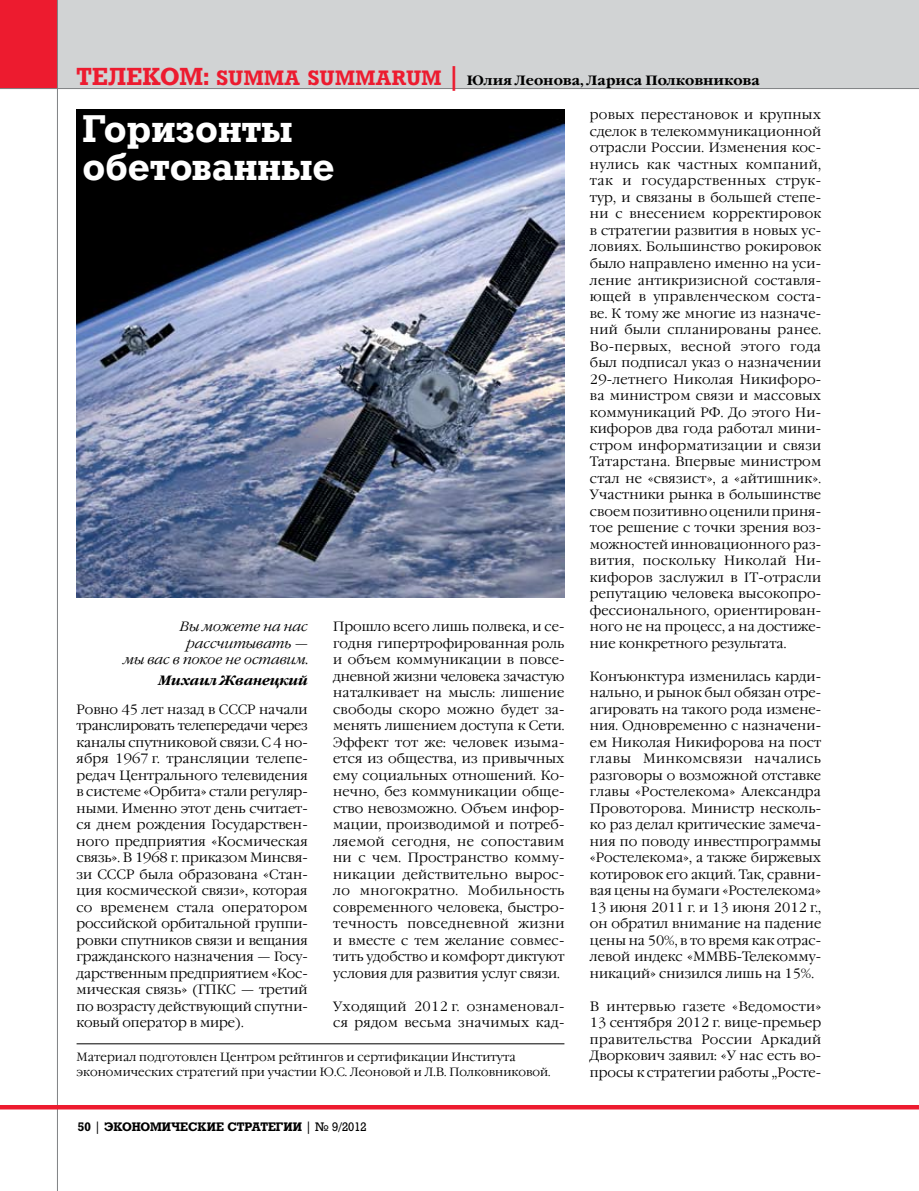
<style>
.page{position:relative;width:919px;height:1191px;background:#fff}
.page>*{position:absolute;margin:0;border:0;box-sizing:border-box;transform-origin:0 0}
.t1{font:700 37.5px/37.5px "Rodeo";color:#fff}
.t2{font:700 24px "Rodeo";color:#ed1b2f}
.t3{font:300 13.5px/16.5px "Garamond C";color:#000;text-align:justify}
.t4{font:300 13.5px/16.5px "Garamond C";letter-spacing:.025em;color:#000}
.t5{font:italic 300 13.5px/16.5px "Garamond C";color:#000;text-align:right}
.t6{font:700 13.5px "Garamond C";color:#000}
.t7{font:italic 700 13.5px "Garamond C";color:#000}
.t8{font:300 12px/15px "Garamond C";letter-spacing:.005em;color:#000}
.t9{font:700 12px "Rodeo";color:#000}
.t10{font:12px "Rodeo";color:#000}
.s1{font-family:"Rodeo";font-size:24px;color:#ed1b2f}
.s2{font-family:"Rodeo";font-size:20.25px;color:#ed1b2f}
.s3{font-style:italic}
.s4{font-weight:400}
.s5{font-weight:700}
</style>
<div class="page">
<div style="left:56px;top:0;width:862px;height:89px;background:#d1d3d4"></div>
<div style="left:0;top:0;width:58px;height:89px;background:#ed1b2f"></div>
<hr style="left:57px;top:0;width:1px;height:1191px;background:#808284">
<hr style="left:0;top:88px;width:918px;height:1px;background:#808284">
<hr style="left:0;top:1105px;width:918px;height:4px;background:#ed1b2f">
<hr style="left:918px;top:0;width:1px;height:89px;background:#d1d3d4">
<img style="left:77px;top:109px;width:487px;height:488px">
<hr style="left:77px;top:1043px;width:487px;height:1px;background:#000">
<h2 class="t2" style="left:77px;top:62px;width:19px">ТЕЛЕКОМ</h2>
<p class="t6" style="left:203px;top:73px;width:558px"><span class="s1">:</span> <span class="s2">SUMMA SUMMARUM</span> <span class="s1">|</span> Юлия Леонова, Лариса Полковникова</p>
<h1 class="t1" style="left:83px;top:110px;width:254px">Горизонты обетованные</h1>
<p class="t5" style="left:124px;top:619px;width:185px">Вы можете на нас рассчитывать —<br>мы вас в покое не оставим.</p>
<p class="t7" style="left:159px;top:673px;width:150px">Михаил Жванецкий</p>
<p class="t3" style="left:77px;top:701px;width:233px">Ровно 45 лет назад в СССР начали транслировать телепередачи через каналы спутниковой связи<span class="s3">.</span> С 4 но&shy;ября 1967 г. трансляции телепе&shy;редач Центрального телевидения в системе «Орбита» стали регуляр&shy;ными. Именно этот день считает&shy;ся днем рождения Государствен&shy;ного предприятия «Космическая связь». В 1968 г. приказом Минсвя&shy;зи СССР была образована «Стан&shy;ция космической связи», которая со временем стала оператором российской орбитальной группи&shy;ровки спутников связи и вещания гражданского назначения — Госу&shy;дарственным предприятием «Кос&shy;мическая связь» (ГПКС — третий по возрасту действующий спутни&shy;ковый оператор в мире).</p>
<p class="t3" style="left:333px;top:619px;width:233px">Прошло всего лишь полвека, и се&shy;годня гипертрофированная роль и объем коммуникации в повсе&shy;дневной жизни человека зачастую наталкивает на мысль: лишение свободы скоро можно будет за&shy;менять лишением доступа к Сети.<br>Эффект тот же: человек изыма&shy;ется из общества, из привычных ему социальных отношений. Ко&shy;нечно, без коммуникации обще&shy;ство невозможно. Объем инфор&shy;мации, производимой и потреб&shy;ляемой сегодня, не сопоставим ни с чем. Пространство комму&shy;никации действительно вырос&shy;ло многократно. Мобильность современного человека, быстро&shy;течность повседневной жизни и вместе с тем желание совмес&shy;тить удобство и комфорт диктуют условия для развития услуг связи.</p>
<p class="t4" style="left:333px;top:998px;width:233px">Уходящий 2012 г. ознаменовал&shy;ся рядом весьма значимых кад-</p>
<p class="t8" style="left:77px;top:1050px;width:475px">Материал подготовлен Центром рейтингов и сертификации Института экономических стратегий при участии Ю.С. Леоновой и Л.В. Полковниковой.</p>
<p class="t9" style="left:78px;top:1119px;width:47px">50 <span class="s4">|</span> ЭКОНОМ</p>
<p class="t9" style="left:162px;top:1119px;width:28px">ИЧЕСК</p>
<p class="t9" style="left:207px;top:1119px;width:30px">ИЕ СТР</p>
<p class="t10" style="left:251px;top:1120px;width:117px"><span class="s5">АТЕГИИ</span> | № 9/2012</p>
<p class="t3" style="left:590px;top:107px;width:233px">ровых перестановок и крупных сделок в телекоммуникационной отрасли России. Изменения кос&shy;нулись как частных компаний, так и государственных струк&shy;тур, и связаны в большей степе&shy;ни с внесением корректировок в стратегии развития в новых ус&shy;ловиях. Большинство рокировок было направлено именно на уси&shy;ление антикризисной составля&shy;ющей в управленческом соста&shy;ве. К тому же многие из назначе&shy;ний были спланированы ранее.<br>Во-первых, весной этого года был подписал указ о назначении 29-летнего Николая Никифоро&shy;ва министром связи и массовых коммуникаций РФ. До этого Ни&shy;кифоров два года работал мини&shy;стром информатизации и связи Татарстана. Впервые министром стал не «связист», а «айтишник».<br>Участники рынка в большинстве своем позитивно оценили приня&shy;тое решение с точки зрения воз&shy;можностей инновационного раз&shy;вития, поскольку Николай Ни&shy;кифоров заслужил в IT-отрасли репутацию человека высокопро&shy;фессионального, ориентирован&shy;ного не на процесс, а на достиже&shy;ние конкретного результата.</p>
<p class="t3" style="left:590px;top:668px;width:233px">Конъюнктура изменилась карди&shy;нально, и рынок был обязан отре&shy;агировать на такого рода измене&shy;ния. Одновременно с назначени&shy;ем Николая Никифорова на пост главы Минкомсвязи начались разговоры о возможной отставке главы «Ростелекома» Александра Провоторова. Министр несколь&shy;ко раз делал критические замеча&shy;ния по поводу инвестпрограммы «Ростелекома», а также биржевых котировок его акций. Так, сравни&shy;вая цены на бумаги «Ростелекома» 13 июня 2011 г. и 13 июня 2012 г., он обратил внимание на падение цены на 50%, в то время как отрас&shy;левой индекс «ММВБ-Телекомму&shy;никаций» снизился лишь на 15%.</p>
<p class="t3" style="left:590px;top:998px;width:233px">В интервью газете «Ведомости» 13 сентября 2012 г. вице-премьер правительства России Аркадий Дворкович заявил: «У нас есть во&shy;просы к стратегии работы „Росте-</p>
</div>
